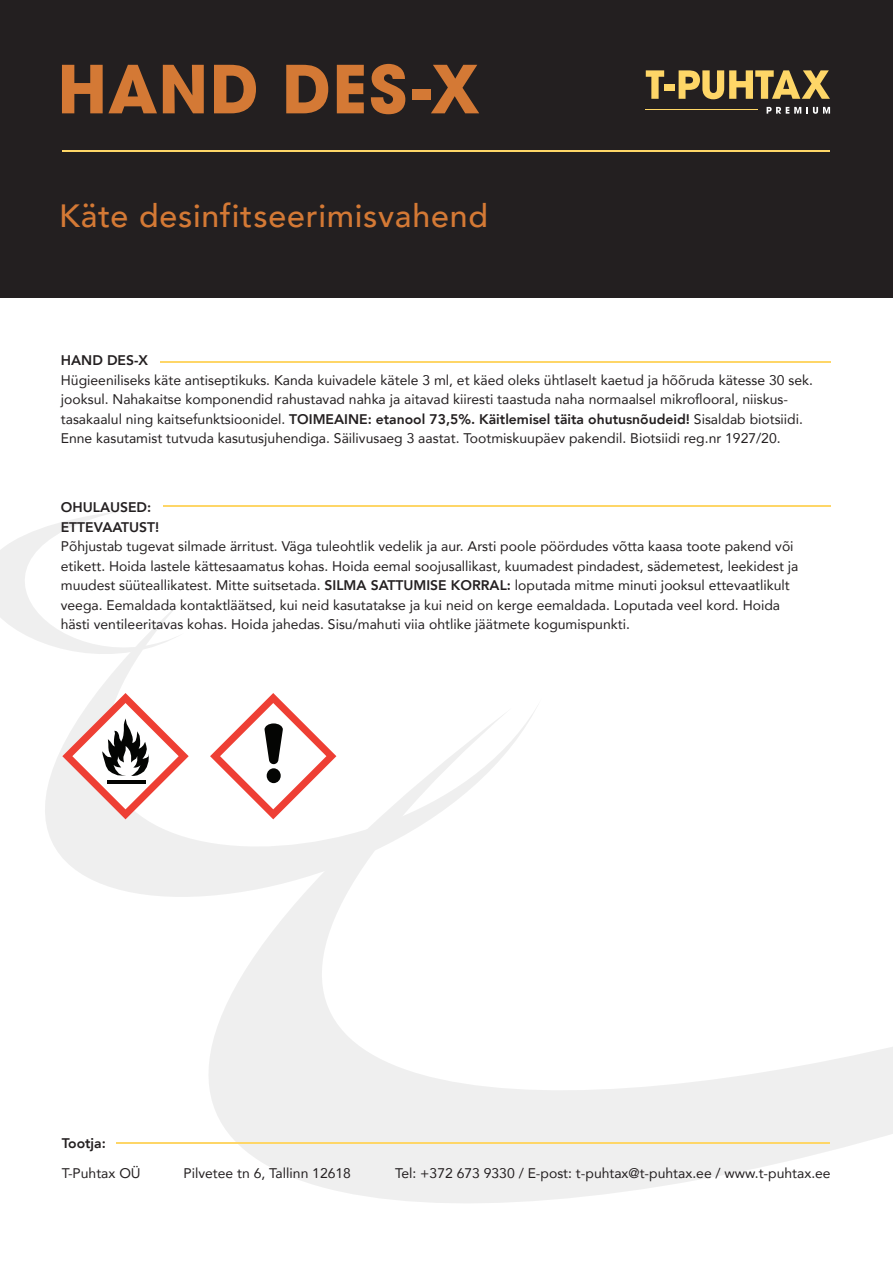
<style>
.page{position:relative;width:893px;height:1263px;background:#fff}
.page>*{position:absolute;margin:0;border:0;box-sizing:border-box;transform-origin:0 0}
.t1{font:700 65.7px "ITC Avant Garde Std";letter-spacing:.02em;color:#d47935}
.t2{font:500 32.1px "Avenir";letter-spacing:.025em;color:#d47935}
.t3{font:13.95px/19.5px "Avenir";color:#231f20}
.t4{font:800 13.95px/19.5px "Avenir";color:#231f20}
.s1{font-weight:800}
</style>
<div class="page">
<svg style="left:116px;top:987px;width:777px;height:216px"></svg>
<svg style="left:46px;top:709px;width:490px;height:278px"></svg>
<hr style="left:160px;top:361px;width:670px;height:2px;background:#fed667">
<hr style="left:163px;top:505px;width:667px;height:1px;background:#fed667">
<div style="left:0;top:0;width:893px;height:298px;background:#231f20"></div>
<hr style="left:63px;top:150px;width:767px;height:2px;background:#fed667">
<svg style="left:767px;top:107px;width:63px;height:7px"></svg>
<svg style="left:646px;top:70px;width:18px;height:29px"></svg>
<div style="left:664px;top:85px;width:11px;height:6px;background:#fed667"></div>
<svg style="left:679px;top:70px;width:151px;height:29px"></svg>
<hr style="left:646px;top:110px;width:112px;height:1px;background:#fed667">
<svg style="left:210px;top:693px;width:126px;height:126px"></svg>
<hr style="left:116px;top:1143px;width:714px;height:1px;background:#fed667">
<svg style="left:0;top:512px;width:189px;height:307px"></svg>
<h1 class="t1" style="left:58px;top:45px;width:424px">HAND DES-X</h1>
<h2 class="t2" style="left:59px;top:188px;width:430px">Käte desinfitseerimisvahend</h2>
<p class="t4" style="left:61px;top:351px;width:89px">HAND DES-X</p>
<p class="t3" style="left:61px;top:370px;width:753px">Hügieeniliseks käte antiseptikuks. Kanda kuivadele kätele 3 ml, et käed oleks ühtlaselt kaetud ja hõõruda kätesse 30 sek. jooksul. Nahakaitse komponendid rahustavad nahka ja aitavad kiiresti taastuda naha normaalsel mikroflooral, niiskus&shy;tasakaalul ning kaitsefunktsioonidel. <span class="s1">TOIMEAINE: etanool 73,5%. Käitlemisel täita ohutusnõudeid!</span> Sisaldab biotsiidi.<br>Enne kasutamist tutvuda kasutusjuhendiga. Säilivusaeg 3 aastat. Tootmiskuupäev pakendil. Biotsiidi reg.nr 1927/20.</p>
<p class="t4" style="left:61px;top:497px;width:100px">OHULAUSED:<br>ETTEVAATUST!</p>
<p class="t3" style="left:61px;top:536px;width:739px">Põhjustab tugevat silmade ärritust. Väga tuleohtlik vedelik ja aur. Arsti poole pöördudes võtta kaasa toote pakend või etikett. Hoida lastele kättesaamatus kohas. Hoida eemal soojusallikast, kuumadest pindadest, sädemetest, leekidest ja muudest süüteallikatest. Mitte suitsetada. <span class="s1">SILMA SATTUMISE KORRAL:</span> loputada mitme minuti jooksul ettevaatlikult veega. Eemaldada kontaktläätsed, kui neid kasutatakse ja kui neid on kerge eemaldada. Loputada veel kord. Hoida hästi ventileeritavas kohas. Hoida jahedas. Sisu/mahuti viia ohtlike jäätmete kogumispunkti.</p>
<p class="t4" style="left:62px;top:1133px;width:46px">Tootja:</p>
<p class="t3" style="left:62px;top:1163px;width:80px">T-Puhtax OÜ</p>
<p class="t3" style="left:184px;top:1163px;width:169px">Pilvetee tn 6, Tallinn 12618</p>
<p class="t3" style="left:395px;top:1163px;width:437px">Tel: +372 673 9330 / E-post: t-puhtax@t-puhtax.ee / www.t-puhtax.ee</p>
</div>
